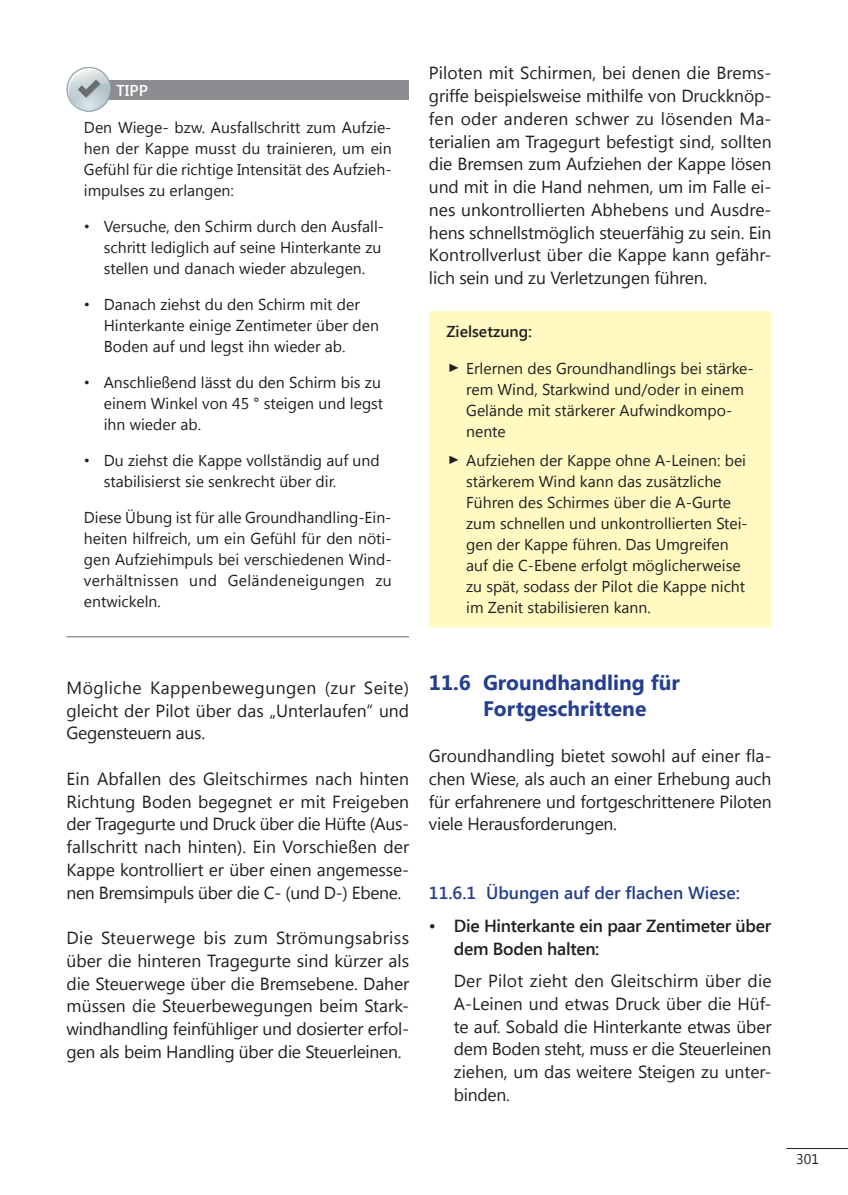
<style>
.page{position:relative;width:848px;height:1195px;background:#fff}
.page>*{position:absolute;margin:0;border:0;box-sizing:border-box;transform-origin:0 0}
.t1{font:700 21px/25.2px "Segoe UI";color:#253f8e}
.t2{font:17.5px/22.8px "Segoe UI";letter-spacing:-.015em;color:#231f20;text-align:justify}
.t3{font:600 17.5px/22.8px "Segoe UI";letter-spacing:-.015em;color:#231f20}
.t4{font:600 17.5px "Segoe UI";color:#253f8e}
.t5{font:15.75px/21px "Segoe UI";color:#231f20}
.t6{font:600 15.75px "Segoe UI";color:#231f20}
.t7{font:600 15.75px "Segoe UI";color:#fff}
.t8{font:14px "Segoe UI";color:#231f20}
.s1{font-weight:300}
.s2{font-family:"Helvetica Neue";font-size:11.9px}
.s3{font-weight:400}
</style>
<div class="page">
<hr style="left:786px;top:1148px;width:61px;height:1px;background:#231f20">
<hr style="left:67px;top:636px;width:342px;height:1px;background:#8b8d90">
<div style="left:76px;top:80px;width:333px;height:20px;background:#8b8d90"></div>
<svg style="left:67px;top:67px;width:44px;height:45px"></svg>
<div style="left:429px;top:311px;width:342px;height:316px;background:#fffac1"></div>
<p class="t7" style="left:116px;top:79px;width:33px">TIPP</p>
<p class="t5" style="left:84px;top:116px;width:309px">Den Wiege- bzw. Ausfallschritt zum Aufzie&shy;hen der Kappe musst du trainieren, um ein Gefühl für die richtige Intensität des Aufzieh&shy;impulses zu erlangen:</p>
<p class="t5" style="left:104px;top:215px;width:282px;text-indent:-20px"><span class="s1">•</span> Versuche, den Schirm durch den Ausfall&shy;schritt lediglich auf seine Hinterkante zu stellen und danach wieder abzulegen.</p>
<p class="t5" style="left:104px;top:293px;width:276px;text-indent:-20px"><span class="s1">•</span> Danach ziehst du den Schirm mit der<br>Hinterkante einige Zentimeter über den<br>Boden auf und legst ihn wieder ab.</p>
<p class="t5" style="left:104px;top:371px;width:281px;text-indent:-20px"><span class="s1">•</span> Anschließend lässt du den Schirm bis zu einem Winkel von 45 ° steigen und legst ihn wieder ab.</p>
<p class="t5" style="left:104px;top:449px;width:277px;text-indent:-20px"><span class="s1">•</span> Du ziehst die Kappe vollständig auf und stabilisierst sie senkrecht über dir.</p>
<p class="t5" style="left:84px;top:506px;width:309px;text-align:justify">Diese Übung ist für alle Groundhandling-Ein&shy;heiten hilfreich, um ein Gefühl für den nöti&shy;gen Aufziehimpuls bei verschiedenen Wind&shy;verhältnissen und Geländeneigungen zu entwickeln.</p>
<p class="t2" style="left:429px;top:61px;width:344px">Piloten mit Schirmen, bei denen die Brems&shy;griffe beispielsweise mithilfe von Druckknöp&shy;fen oder anderen schwer zu lösenden Ma&shy;terialien am Tragegurt befestigt sind, sollten die Bremsen zum Aufziehen der Kappe lösen und mit in die Hand nehmen, um im Falle ei&shy;nes unkontrollierten Abhebens und Ausdre&shy;hens schnellstmöglich steuerfähig zu sein. Ein Kontrollverlust über die Kappe kann gefähr&shy;lich sein und zu Verletzungen führen.</p>
<p class="t6" style="left:446px;top:321px;width:87px">Zielsetzung:</p>
<p class="t5" style="left:466px;top:357px;width:289px;text-indent:-20px"><span class="s2">࢝</span> Erlernen des Groundhandlings bei stärke&shy;rem Wind, Starkwind und/oder in einem<br>Gelände mit stärkerer Aufwindkompo&shy;nente</p>
<p class="t5" style="left:466px;top:449px;width:283px;text-indent:-20px"><span class="s2">࢝</span> Aufziehen der Kappe ohne A-Leinen: bei stärkerem Wind kann das zusätzliche Führen des Schirmes über die A-Gurte zum schnellen und unkontrollierten Stei&shy;gen der Kappe führen. Das Umgreifen auf die C-Ebene erfolgt möglicherweise zu spät, sodass der Pilot die Kappe nicht im Zenit stabilisieren kann.</p>
<p class="t2" style="left:67px;top:675px;width:344px">Mögliche Kappenbewegungen (zur Seite) gleicht der Pilot über das „Unterlaufen“ und Gegensteuern aus.</p>
<p class="t2" style="left:67px;top:766px;width:344px">Ein Abfallen des Gleitschirmes nach hinten Richtung Boden begegnet er mit Freigeben der Tragegurte und Druck über die Hüfte (Aus&shy;fallschritt nach hinten). Ein Vorschießen der Kappe kontrolliert er über einen angemesse&shy;nen Bremsimpuls über die C- (und D-) Ebene.</p>
<p class="t2" style="left:67px;top:925px;width:344px">Die Steuerwege bis zum Strömungsabriss über die hinteren Tragegurte sind kürzer als die Steuerwege über die Bremsebene. Daher müssen die Steuerbewegungen beim Stark&shy;windhandling feinfühliger und dosierter erfol&shy;gen als beim Handling über die Steuerleinen.</p>
<p class="t1" style="left:483px;top:669px;width:198px;text-indent:-54px">11.6 Groundhandling für<br>Fortgeschrittene</p>
<p class="t2" style="left:429px;top:743px;width:344px">Groundhandling bietet sowohl auf einer fla&shy;chen Wiese, als auch an einer Erhebung auch für erfahrenere und fortgeschrittenere Piloten viele Herausforderungen.</p>
<p class="t4" style="left:429px;top:880px;width:312px">11.6.1 Übungen auf der flachen Wiese:</p>
<p class="t3" style="left:453px;top:913px;width:319px;text-indent:-25px"><span class="s3">•</span> Die Hinterkante ein paar Zentimeter über dem Boden halten:</p>
<p class="t2" style="left:453px;top:969px;width:319px">Der Pilot zieht den Gleitschirm über die A-Leinen und etwas Druck über die Hüf&shy;te auf. Sobald die Hinterkante etwas über dem Boden steht, muss er die Steuerleinen ziehen, um das weitere Steigen zu unter&shy;binden.</p>
<p class="t8" style="left:796px;top:1149px;width:24px">301</p>
</div>
